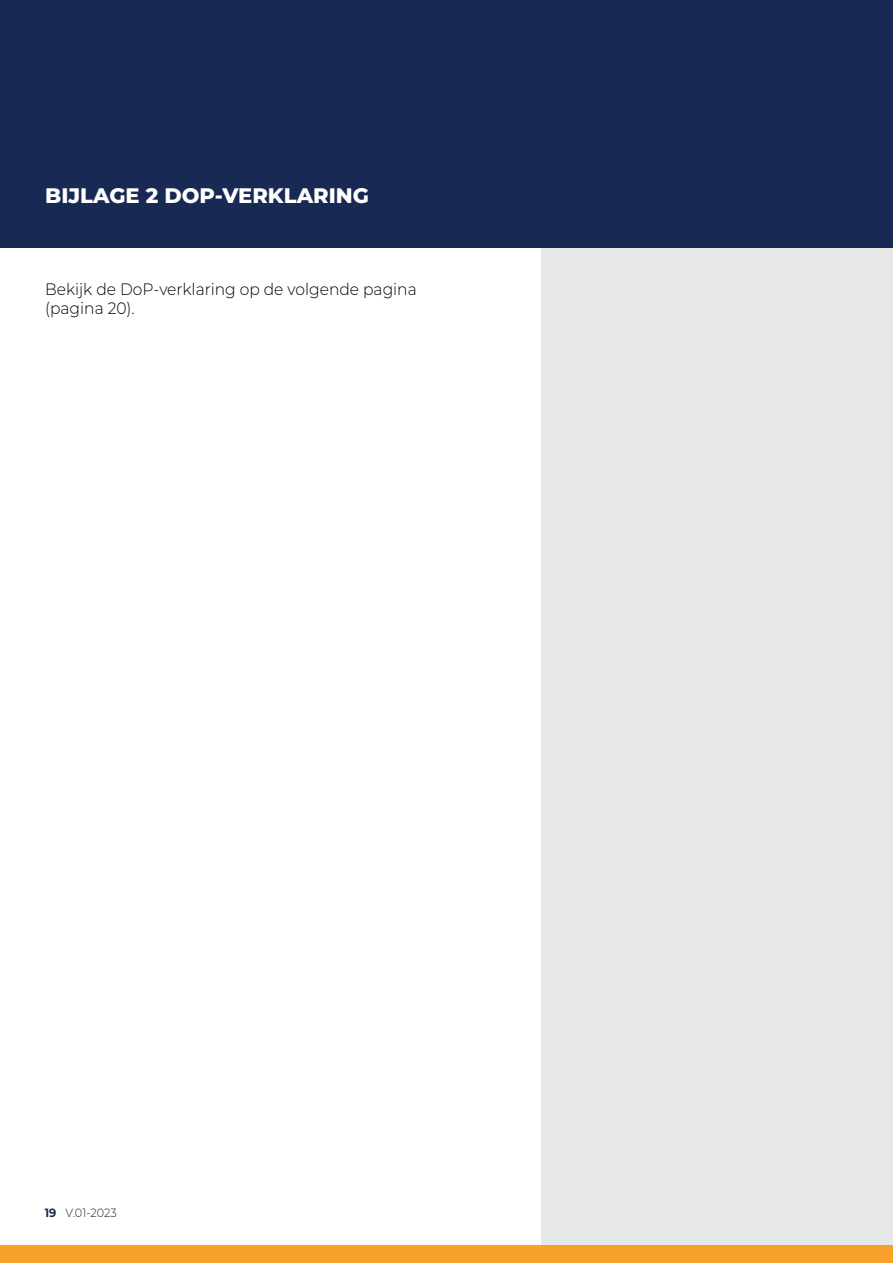
<style>
.page{position:relative;width:893px;height:1263px;background:#fff}
.page>*{position:absolute;margin:0;border:0;box-sizing:border-box;transform-origin:0 0}
.t1{font:800 21px "Montserrat";color:#fff}
.t2{font:300 16.5px/19.8px "Montserrat";color:#000001;scale:.94 1}
.t3{font:300 12px "Montserrat";color:#231f20;scale:.94 1}
.s1{font-weight:700;color:#182a54}
</style>
<div class="page">
<div style="left:541px;top:249px;width:352px;height:997px;background:#e5e8e7"></div>
<div style="left:0;top:1px;width:893px;height:247px;background:#182a54"></div>
<div style="left:0;top:1246px;width:893px;height:17px;background:#f9a22b"></div>
<p class="t1" style="left:45px;top:181px;width:325px">BIJLAGE 2 DOP-VERKLARING</p>
<p class="t2" style="left:45px;top:278px;width:397px">Bekijk de DoP-verklaring op de volgende pagina (pagina 20).</p>
<p class="t3" style="left:45px;top:1204px;width:78px"><span class="s1">19</span> V.01-2023</p>
</div>
